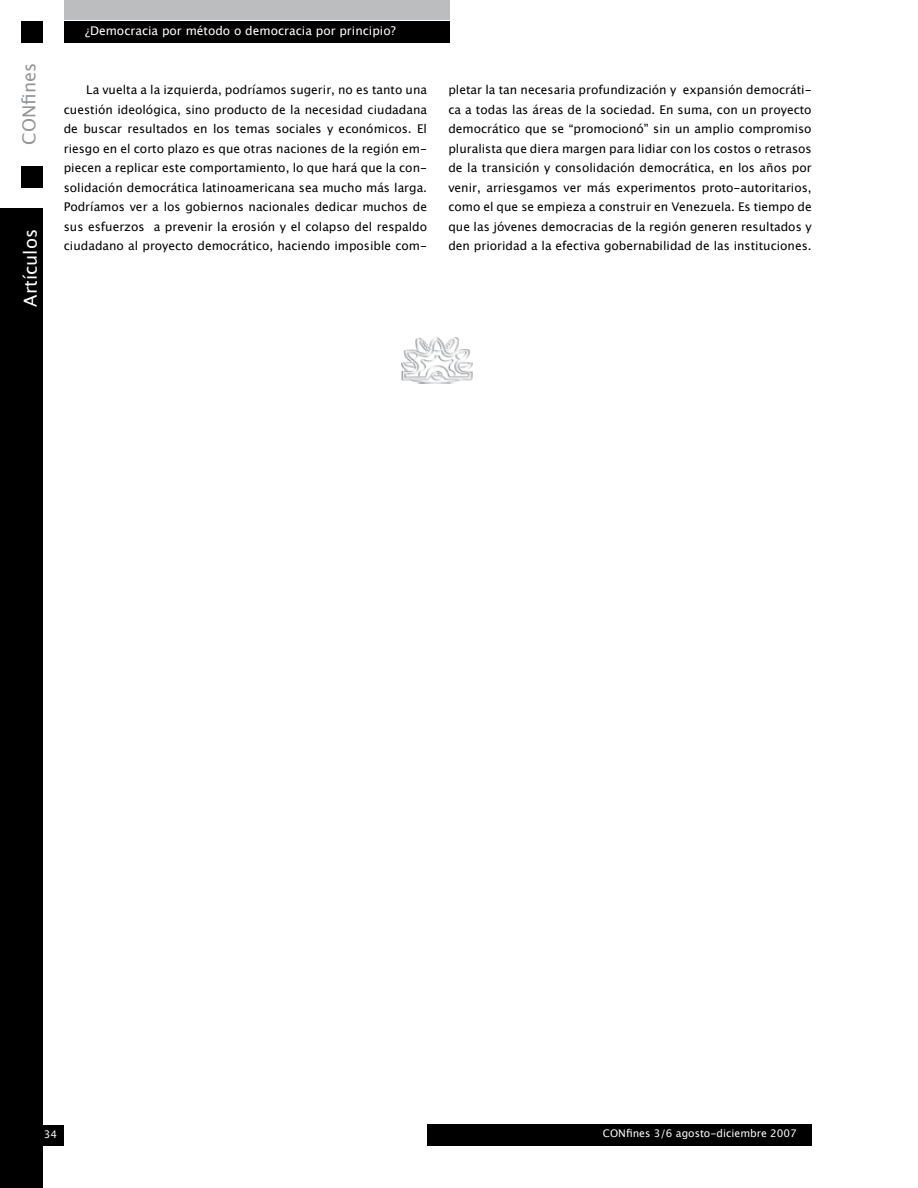
<style>
.page{position:relative;width:918px;height:1188px;background:#fff}
.page>*{position:absolute;margin:0;border:0;box-sizing:border-box;transform-origin:0 0}
.t1{font:18px "Lucida Grande";color:#fff}
.t2{font:18px "Lucida Grande";color:#939598}
.t3{font:12px/19.5px "Lucida Grande";color:#000;text-align:justify}
.t4{font:12px "Lucida Grande";color:#fff}
.t5{font:10.5px "Lucida Grande";color:#fcfcfc}
</style>
<div class="page">
<div style="left:0;top:209px;width:43px;height:979px;background:#000"></div>
<div style="left:64px;top:21px;width:386px;height:21px;background:#000"></div>
<div style="left:64px;top:0;width:385px;height:19px;background:#bcbdbf"></div>
<div style="left:21px;top:21px;width:22px;height:21px;background:#000"></div>
<div style="left:21px;top:166px;width:22px;height:21px;background:#000"></div>
<div style="left:428px;top:1124px;width:384px;height:21px;background:#000"></div>
<div style="left:22px;top:1125px;width:42px;height:20px;background:#000"></div>
<img style="left:402px;top:337px;width:71px;height:47px">
<h1 class="t2" style="left:19px;top:145px;width:83px;rotate:-90deg">CONfines</h1>
<h1 class="t1" style="left:20px;top:307px;width:79px;rotate:-90deg">Artículos</h1>
<p class="t4" style="left:85px;top:24px;width:312px">¿Democracia por método o democracia por principio?</p>
<p class="t3" style="left:64px;top:81px;width:365px;text-indent:22px">La vuelta a la izquierda, podríamos sugerir, no es tanto una cuestión ideológica, sino producto de la necesidad ciudadana de buscar resultados en los temas sociales y económicos. El riesgo en el corto plazo es que otras naciones de la región em&shy;piecen a replicar este comportamiento, lo que hará que la con&shy;solidación democrática latinoamericana sea mucho más larga.<br>Podríamos ver a los gobiernos nacionales dedicar muchos de sus esfuerzos a prevenir la erosión y el colapso del respaldo ciudadano al proyecto democrático, haciendo imposible com-</p>
<p class="t3" style="left:448px;top:81px;width:365px">pletar la tan necesaria profundización y expansión democráti&shy;ca a todas las áreas de la sociedad. En suma, con un proyecto democrático que se “promocionó” sin un amplio compromiso pluralista que diera margen para lidiar con los costos o retrasos de la transición y consolidación democrática, en los años por venir, arriesgamos ver más experimentos proto-autoritarios, como el que se empieza a construir en Venezuela. Es tiempo de que las jóvenes democracias de la región generen resultados y den prioridad a la efectiva gobernabilidad de las instituciones.</p>
<p class="t5" style="left:44px;top:1128px;width:15px">34</p>
<p class="t5" style="left:603px;top:1127px;width:196px">CONfines 3/6 agosto-diciembre 2007</p>
</div>
